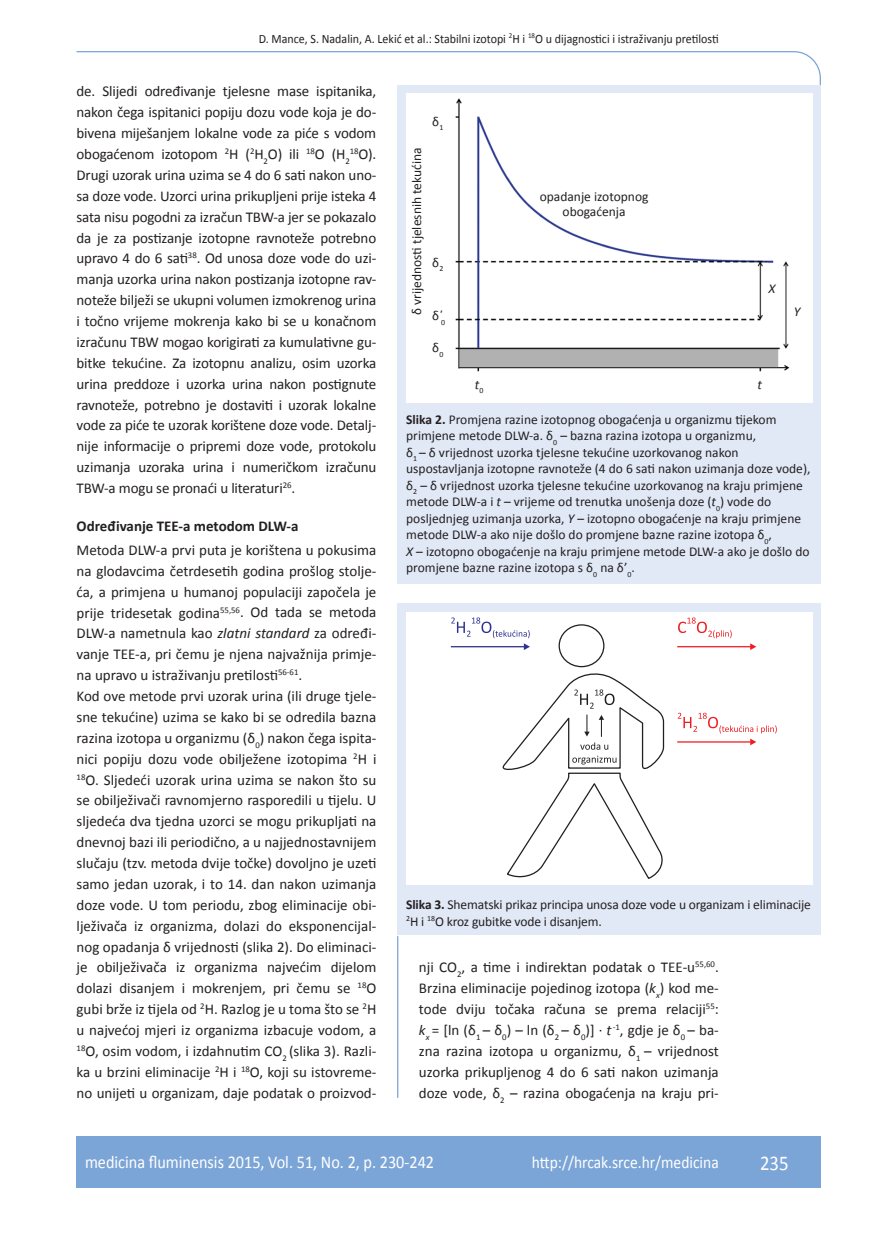
<style>
.page{position:relative;width:872px;height:1234px;background:#fff}
.page>*{position:absolute;margin:0;border:0;box-sizing:border-box;transform-origin:0 0}
.t1{font:21px "Calibri";color:#fff;scale:.9 1}
.t2{font:18px "Calibri";color:#fff;scale:.9 1}
.t3{font:17.25px "Calibri";color:#fff;scale:.9 1}
.t4{font:15px/20.9px "Calibri";color:#231f20;text-align:justify}
.t5{font:700 15px "Calibri";color:#231f20}
.t6{font:13.5px/16.5px "Calibri";color:#231f20}
.t7{font:italic 13.5px "Calibri";color:#231f20}
.t8{font:12.75px "Calibri";color:#231f20;scale:.94 1}
.s1{font-style:italic}
.s2{font-weight:700}
</style>
<div class="page">
<svg style="left:76px;top:51px;width:745px;height:275px"></svg>
<hr style="left:397px;top:935px;width:1px;height:162px;background:#7ca5d7">
<div style="left:77px;top:1135px;width:744px;height:51px;background:#7ca5d7"></div>
<div style="left:398px;top:85px;width:423px;height:498px;background:#e1e9f6"></div>
<img style="left:406px;top:94px;width:406px;height:304px">
<div style="left:398px;top:603px;width:423px;height:332px;background:#e1e9f6"></div>
<div style="left:406px;top:612px;width:406px;height:272px;background:#fff"></div>
<div style="left:558px;top:624px;width:46px;height:43px;border:1px solid #231f20;border-radius:50%"></div>
<svg style="left:451px;top:617px;width:79px;height:33px"></svg>
<svg style="left:678px;top:617px;width:53px;height:21px"></svg>
<hr style="left:677px;top:646px;width:73px;height:1px;background:#ee1d23">
<svg style="left:750px;top:643px;width:6px;height:7px"></svg>
<svg style="left:677px;top:712px;width:99px;height:33px"></svg>
<svg style="left:502px;top:673px;width:163px;height:206px"></svg>
<p class="t8" style="left:259px;top:30px;width:491px">D. Mance, S. Nadalin, A. Lekić et al.: Stabilni izotopi <sup>2</sup>H i <sup>18</sup>O u dijagnostici i istraživanju pretilosti</p>
<p class="t4" style="left:77px;top:80px;width:301px">de. Slijedi određivanje tjelesne mase ispitanika, nakon čega ispitanici popiju dozu vode koja je do&shy;bivena miješanjem lokalne vode za piće s vodom obogaćenom izotopom <sup>2</sup>H (<sup>2</sup>H<sub>2</sub>O) ili <sup>18</sup>O (H<sub>2</sub><sup>18</sup>O).<br>Drugi uzorak urina uzima se 4 do 6 sati nakon uno&shy;sa doze vode. Uzorci urina prikupljeni prije isteka 4 sata nisu pogodni za izračun TBW-a jer se pokazalo da je za postizanje izotopne ravnoteže potrebno upravo 4 do 6 sati<sup>38</sup>. Od unosa doze vode do uzi&shy;manja uzorka urina nakon postizanja izotopne rav&shy;noteže bilježi se ukupni volumen izmokrenog urina i točno vrijeme mokrenja kako bi se u konačnom izračunu TBW mogao korigirati za kumulativne gu&shy;bitke tekućine. Za izotopnu analizu, osim uzorka urina preddoze i uzorka urina nakon postignute ravnoteže, potrebno je dostaviti i uzorak lokalne vode za piće te uzorak korištene doze vode. Detalj&shy;nije informacije o pripremi doze vode, protokolu uzimanja uzoraka urina i numeričkom izračunu TBW-a mogu se pronaći u literaturi<sup>26</sup>.</p>
<p class="t5" style="left:77px;top:517px;width:223px">Određivanje TEE-a metodom DLW-a</p>
<p class="t4" style="left:77px;top:538px;width:301px;text-align:left">Metoda DLW-a prvi puta je korištena u pokusima na glodavcima četrdesetih godina prošlog stolje&shy;ća, a primjena u humanoj populaciji započela je prije tridesetak godina<sup>55,56</sup>. Od tada se metoda DLW-a nametnula kao <span class="s1">zlatni standard</span> za određi&shy;vanje TEE-a, pri čemu je njena najvažnija primje&shy;na upravo u istraživanju pretilosti<sup>56-61</sup>.<br>Kod ove metode prvi uzorak urina (ili druge tjele&shy;sne tekućine) uzima se kako bi se odredila bazna razina izotopa u organizmu (δ<sub>0</sub>) nakon čega ispita&shy;nici popiju dozu vode obilježene izotopima <sup>2</sup>H i <sup>18</sup>O. Sljedeći uzorak urina uzima se nakon što su se obilježivači ravnomjerno rasporedili u tijelu. U sljedeća dva tjedna uzorci se mogu prikupljati na dnevnoj bazi ili periodično, a u najjednostavnijem slučaju (tzv. metoda dvije točke) dovoljno je uzeti samo jedan uzorak, i to 14. dan nakon uzimanja doze vode. U tom periodu, zbog eliminacije obi&shy;lježivača iz organizma, dolazi do eksponencijal&shy;nog opadanja δ vrijednosti (slika 2). Do eliminaci&shy;je obilježivača iz organizma najvećim dijelom dolazi disanjem i mokrenjem, pri čemu se <sup>18</sup>O gubi brže iz tijela od <sup>2</sup>H. Razlog je u toma što se <sup>2</sup>H u najvećoj mjeri iz organizma izbacuje vodom, a <sup>18</sup>O, osim vodom, i izdahnutim CO<sub>2</sub> (slika 3). Razli&shy;ka u brzini eliminacije <sup>2</sup>H i <sup>18</sup>O, koji su istovreme&shy;no unijeti u organizam, daje podatak o proizvod-</p>
<p class="t6" style="left:408px;top:315px;width:169px;rotate:-90deg">δ vrijednosti tjelesnih tekućina</p>
<p class="t6" style="left:432px;top:112px;width:13px">δ<sub>1</sub></p>
<p class="t6" style="left:432px;top:253px;width:13px">δ<sub>2</sub></p>
<p class="t6" style="left:432px;top:307px;width:14px">δ ΄<sub>0</sub></p>
<p class="t6" style="left:432px;top:339px;width:13px">δ<sub>0</sub></p>
<p class="t6" style="left:540px;top:188px;width:110px;line-height:15px;text-align:center">opadanje izotopnog obogaćenja</p>
<p class="t7" style="left:768px;top:280px;width:9px">X</p>
<p class="t7" style="left:793px;top:303px;width:8px">Y</p>
<p class="t7" style="left:475px;top:376px;width:10px">t<sub>0</sub></p>
<p class="t7" style="left:757px;top:376px;width:6px">t</p>
<p class="t6" style="left:406px;top:410px;width:406px"><span class="s2">Slika 2.</span> Promjena razine izotopnog obogaćenja u organizmu tijekom primjene metode DLW-a. δ<sub>0</sub> – bazna razina izotopa u organizmu,<br>δ<sub>1</sub> – δ vrijednost uzorka tjelesne tekućine uzorkovanog nakon uspostavljanja izotopne ravnoteže (4 do 6 sati nakon uzimanja doze vode), δ<sub>2</sub> – δ vrijednost uzorka tjelesne tekućine uzorkovanog na kraju primjene metode DLW-a i <span class="s1">t</span> – vrijeme od trenutka unošenja doze (<span class="s1">t</span><sub>0</sub>) vode do posljednjeg uzimanja uzorka, <span class="s1">Y</span> – izotopno obogaćenje na kraju primjene metode DLW-a ako nije došlo do promjene bazne razine izotopa δ<sub>0</sub>,<br><span class="s1">X</span> – izotopno obogaćenje na kraju primjene metode DLW-a ako je došlo do promjene bazne razine izotopa s δ<sub>0</sub> na δ’<sub>0</sub>.</p>
<p class="t6" style="left:406px;top:895px;width:406px"><span class="s2">Slika 3.</span> Shematski prikaz principa unosa doze vode u organizam i eliminacije<br><sup>2</sup>H i <sup>18</sup>O kroz gubitke vode i disanjem.</p>
<p class="t4" style="left:419px;top:955px;width:301px">nji CO<sub>2</sub>, a time i indirektan podatak o TEE-u<sup>55,60</sup>.<br>Brzina eliminacije pojedinog izotopa (<span class="s1">k</span><sub>x</sub>) kod me&shy;tode dviju točaka računa se prema relaciji<sup>55</sup>: <span class="s1">k</span><sub>x</sub> = [ln (δ<sub>1</sub> – δ<sub>0</sub>) – ln (δ<sub>2</sub> – δ<sub>0</sub>)] ∙ <span class="s1">t</span><sup>-</sup><sup>1</sup>, gdje je δ<sub>0</sub> – ba&shy;zna razina izotopa u organizmu, δ<sub>1</sub> – vrijednost uzorka prikupljenog 4 do 6 sati nakon uzimanja doze vode, δ<sub>2</sub> – razina obogaćenja na kraju pri-</p>
<p class="t2" style="left:85px;top:1150px;width:389px">medicina fluminensis 2015, Vol. 51, No. 2, p. 230-242</p>
<p class="t3" style="left:532px;top:1151px;width:209px">http://hrcak.srce.hr/medicina</p>
<h1 class="t1" style="left:760px;top:1149px;width:33px">235</h1>
</div>
